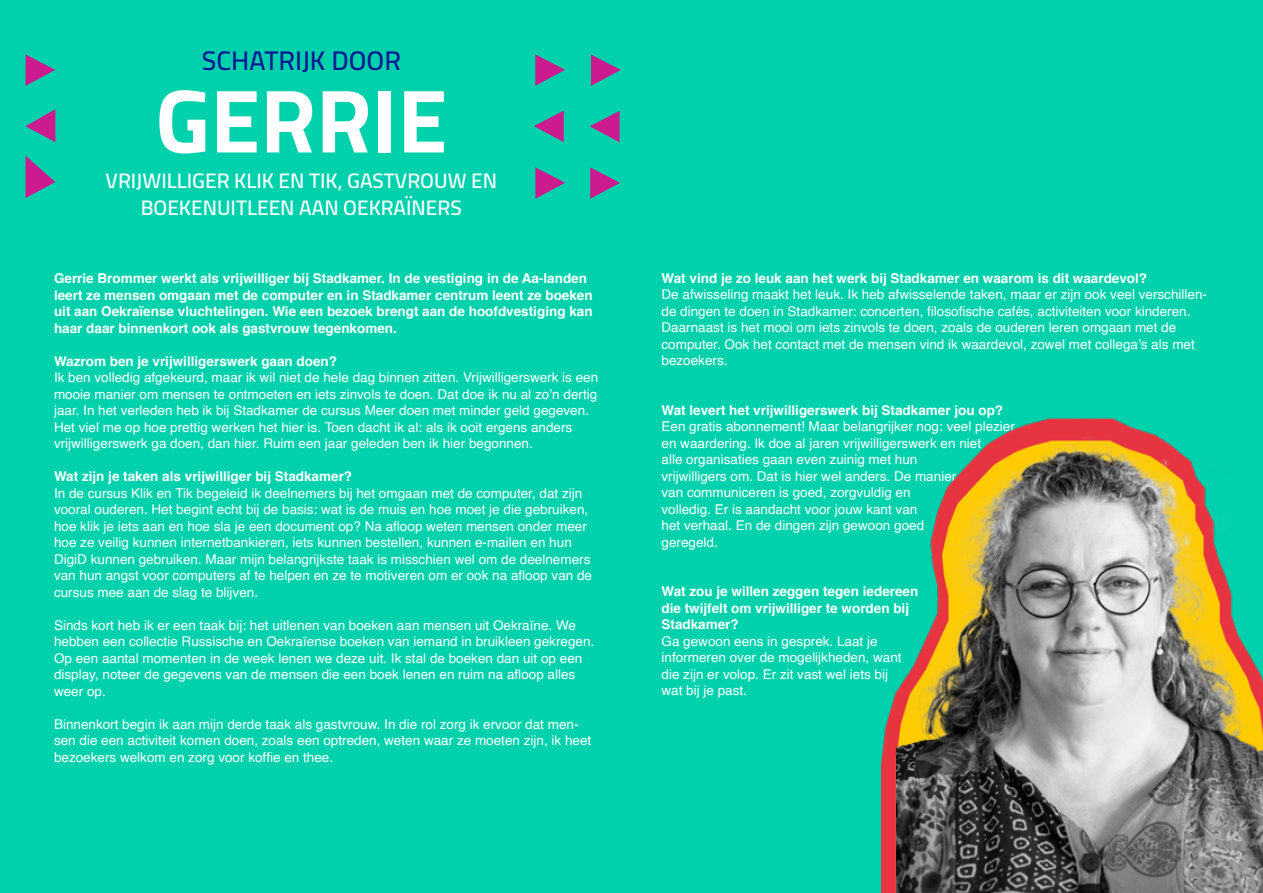
<style>
.page{position:relative;width:1263px;height:893px;background:#00d1ad}
.page>*{position:absolute;margin:0;border:0;box-sizing:border-box;transform-origin:0 0}
.t1{font:700 90px "Cairo";color:#fff}
.t2{font:600 27px "Cairo";color:#081b91}
.t3{font:600 21px/27px "Cairo";color:#fff;text-align:center}
.t4{font:13.5px/16.5px "Helvetica";color:#fff}
.t5{font:700 13.5px/16.5px "Helvetica";color:#fff}
</style>
<div class="page">
<svg style="left:534px;top:111px;width:30px;height:31px"></svg>
<svg style="left:590px;top:111px;width:29px;height:31px"></svg>
<svg style="left:26px;top:109px;width:29px;height:33px"></svg>
<svg style="left:535px;top:167px;width:30px;height:32px"></svg>
<svg style="left:535px;top:54px;width:30px;height:32px"></svg>
<svg style="left:26px;top:156px;width:29px;height:42px"></svg>
<svg style="left:591px;top:54px;width:30px;height:32px"></svg>
<svg style="left:590px;top:167px;width:30px;height:32px"></svg>
<svg style="left:26px;top:54px;width:29px;height:32px"></svg>
<img style="left:882px;top:691px;width:14px;height:202px">
<img style="left:896px;top:418px;width:367px;height:475px">
<h2 class="t2" style="left:202px;top:38px;width:201px">SCHATRIJK DOOR</h2>
<h1 class="t1" style="left:155px;top:69px;width:294px">GERRIE</h1>
<h3 class="t3" style="left:106px;top:167px;width:393px">VRIJWILLIGER KLIK EN TIK, GASTVROUW EN<br>BOEKENUITLEEN AAN OEKRAÏNERS</h3>
<p class="t5" style="left:54px;top:270px;width:540px">Gerrie Brommer werkt als vrijwilliger bij Stadkamer. In de vestiging in de Aa-landen leert ze mensen omgaan met de computer en in Stadkamer centrum leent ze boeken uit aan Oekraïense vluchtelingen. Wie een bezoek brengt aan de hoofdvestiging kan haar daar binnenkort ook als gastvrouw tegenkomen.</p>
<p class="t5" style="left:54px;top:353px;width:285px">Wazrom ben je vrijwilligerswerk gaan doen?</p>
<p class="t4" style="left:54px;top:370px;width:546px">Ik ben volledig afgekeurd, maar ik wil niet de hele dag binnen zitten. Vrijwilligerswerk is een mooie manier om mensen te ontmoeten en iets zinvols te doen. Dat doe ik nu al zo’n dertig jaar. In het verleden heb ik bij Stadkamer de cursus Meer doen met minder geld gegeven.<br>Het viel me op hoe prettig werken het hier is. Toen dacht ik al: als ik ooit ergens anders vrijwilligerswerk ga doen, dan hier. Ruim een jaar geleden ben ik hier begonnen.</p>
<p class="t5" style="left:54px;top:468px;width:300px">Wat zijn je taken als vrijwilliger bij Stadkamer?</p>
<p class="t4" style="left:54px;top:485px;width:540px">In de cursus Klik en Tik begeleid ik deelnemers bij het omgaan met de computer, dat zijn vooral ouderen. Het begint echt bij de basis: wat is de muis en hoe moet je die gebruiken, hoe klik je iets aan en hoe sla je een document op? Na afloop weten mensen onder meer hoe ze veilig kunnen internetbankieren, iets kunnen bestellen, kunnen e-mailen en hun DigiD kunnen gebruiken. Maar mijn belangrijkste taak is misschien wel om de deelnemers van hun angst voor computers af te helpen en ze te motiveren om er ook na afloop van de cursus mee aan de slag te blijven.</p>
<p class="t4" style="left:54px;top:617px;width:542px">Sinds kort heb ik er een taak bij: het uitlenen van boeken aan mensen uit Oekraïne. We hebben een collectie Russische en Oekraïense boeken van iemand in bruikleen gekregen.<br>Op een aantal momenten in de week lenen we deze uit. Ik stal de boeken dan uit op een display, noteer de gegevens van de mensen die een boek lenen en ruim na afloop alles weer op.</p>
<p class="t4" style="left:54px;top:716px;width:539px">Binnenkort begin ik aan mijn derde taak als gastvrouw. In die rol zorg ik ervoor dat men&shy;sen die een activiteit komen doen, zoals een optreden, weten waar ze moeten zijn, ik heet bezoekers welkom en zorg voor koffie en thee.</p>
<p class="t5" style="left:661px;top:270px;width:487px">Wat vind je zo leuk aan het werk bij Stadkamer en waarom is dit waardevol?</p>
<p class="t4" style="left:661px;top:286px;width:547px">De afwisseling maakt het leuk. Ik heb afwisselende taken, maar er zijn ook veel verschillen&shy;de dingen te doen in Stadkamer: concerten, filosofische cafés, activiteiten voor kinderen.<br>Daarnaast is het mooi om iets zinvols te doen, zoals de ouderen leren omgaan met de computer. Ook het contact met de mensen vind ik waardevol, zowel met collega’s als met bezoekers.</p>
<p class="t5" style="left:661px;top:402px;width:343px">Wat levert het vrijwilligerswerk bij Stadkamer jou op?</p>
<p class="t4" style="left:661px;top:418px;width:355px">Een gratis abonnement! Maar belangrijker nog: veel plezier en waardering. Ik doe al jaren vrijwilligerswerk en niet<br>alle organisaties gaan even zuinig met hun<br>vrijwilligers om. Dat is hier wel anders. De manier<br>van communiceren is goed, zorgvuldig en<br>volledig. Er is aandacht voor jouw kant van<br>het verhaal. En de dingen zijn gewoon goed<br>geregeld.</p>
<p class="t5" style="left:661px;top:583px;width:258px">Wat zou je willen zeggen tegen iedereen die twijfelt om vrijwilliger te worden bij<br>Stadkamer?</p>
<p class="t4" style="left:661px;top:633px;width:242px">Ga gewoon eens in gesprek. Laat je informeren over de mogelijkheden, want die zijn er volop. Er zit vast wel iets bij wat bij je past.</p>
</div>
